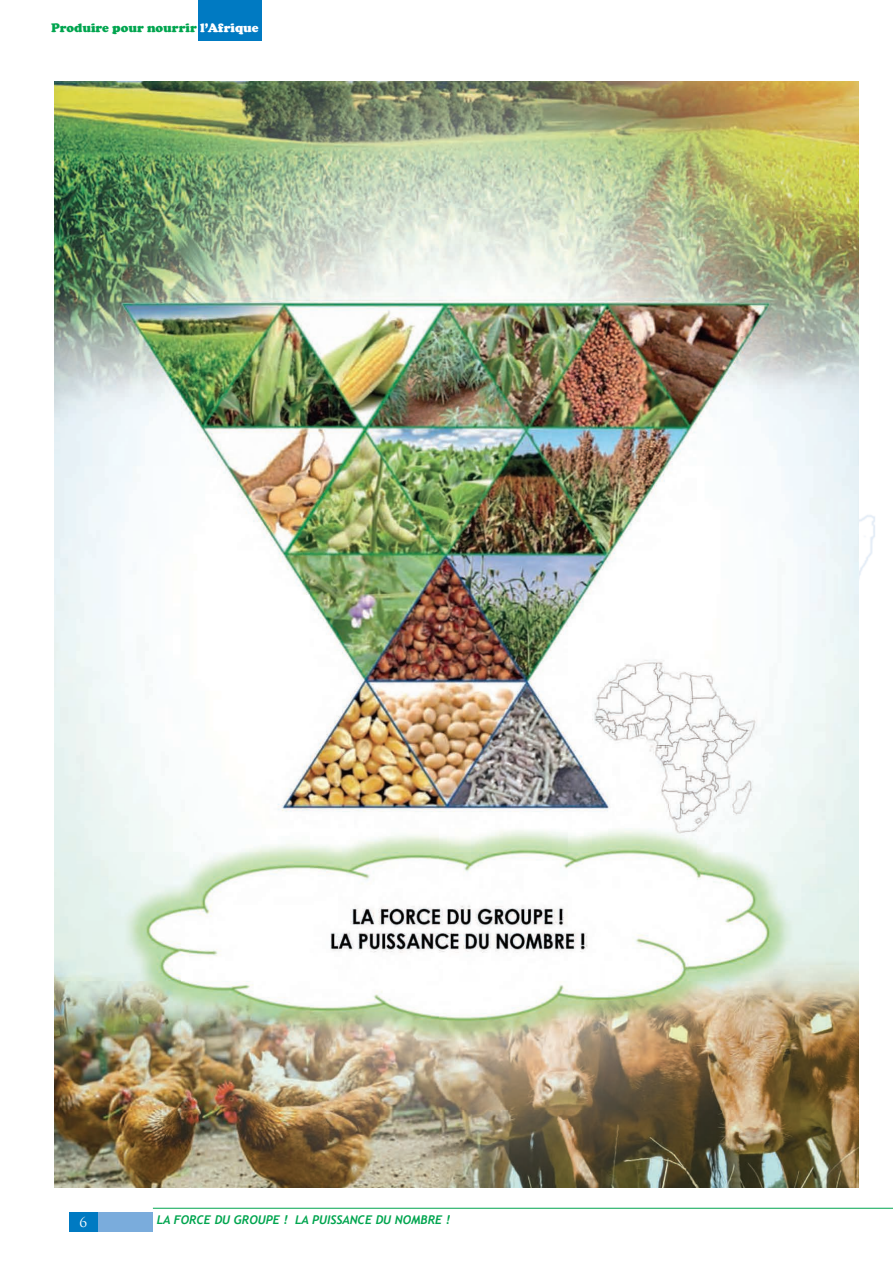
<style>
.page{position:relative;width:893px;height:1263px;background:#fff}
.page>*{position:absolute;margin:0;border:0;box-sizing:border-box;transform-origin:0 0}
.t1{font:13.5px "Trajan Pro";color:#fff}
.t2{font:900 12.75px "Cooper";color:#00a54f}
.t3{font:italic 700 12px "Trebuchet";color:#00a54f}
.s1{color:#fff}
</style>
<div class="page">
<div style="left:69px;top:1213px;width:28px;height:19px;background:#007ac2"></div>
<div style="left:98px;top:1213px;width:55px;height:19px;background:#7aacdc"></div>
<hr style="left:153px;top:1208px;width:740px;height:1px;background:#00a54f">
<div style="left:198px;top:0;width:64px;height:40px;background:#007ac2"></div>
<img style="left:54px;top:81px;width:805px;height:1106px">
<p class="t2" style="left:51px;top:20px;width:209px">Produire pour nourrir <span class="s1">l’Afrique</span></p>
<p class="t1" style="left:79px;top:1213px;width:9px">6</p>
<p class="t3" style="left:157px;top:1212px;width:295px">LA FORCE DU GROUPE ! LA PUISSANCE DU NOMBRE !</p>
</div>
